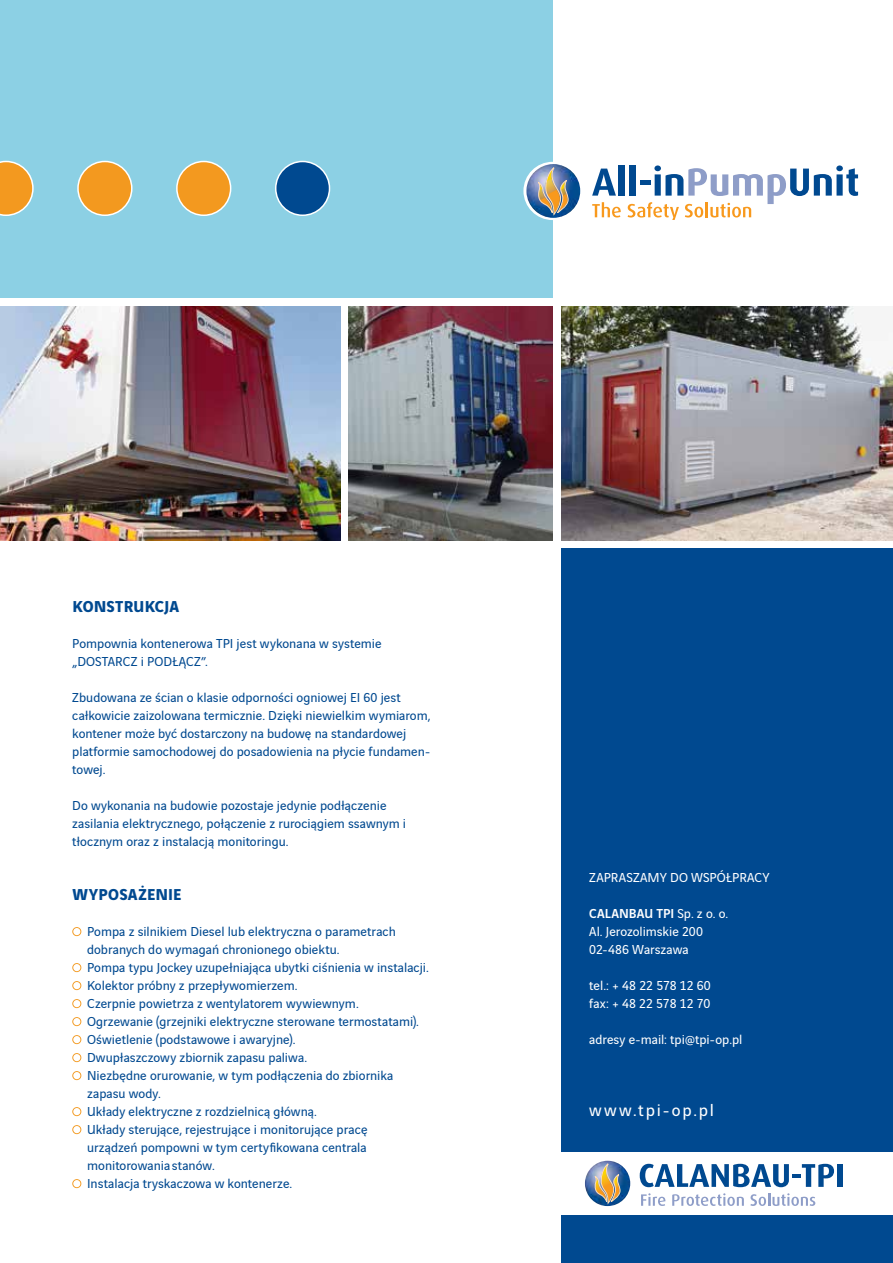
<style>
.page{position:relative;width:893px;height:1263px;background:#fff}
.page>*{position:absolute;margin:0;border:0;box-sizing:border-box;transform-origin:0 0}
.t1{font:18px "Vinci Sans";letter-spacing:.105em;color:#fff}
.t2{font:700 16.8px "Vinci Sans";letter-spacing:.015em;color:#004990}
.t3{font:13.8px/18px "Vinci Sans";color:#004990}
.t4{font:13.8px/18px "Vinci Sans";letter-spacing:.005em;color:#fff}
.s1{font-weight:500}
</style>
<div class="page">
<div style="left:561px;top:549px;width:332px;height:603px;background:#004990"></div>
<div style="left:561px;top:1216px;width:332px;height:47px;background:#004990"></div>
<svg style="left:641px;top:1193px;width:24px;height:13px"></svg>
<svg style="left:672px;top:1193px;width:72px;height:13px"></svg>
<svg style="left:750px;top:1193px;width:65px;height:13px"></svg>
<img style="left:585px;top:1161px;width:45px;height:45px;border-radius:22px">
<svg style="left:594px;top:1163px;width:26px;height:41px"></svg>
<svg style="left:640px;top:1164px;width:194px;height:23px"></svg>
<div style="left:837px;top:1164px;width:6px;height:23px;background:#004990"></div>
<svg style="left:72px;top:927px;width:9px;height:9px"></svg>
<svg style="left:72px;top:963px;width:9px;height:9px"></svg>
<svg style="left:72px;top:981px;width:9px;height:9px"></svg>
<svg style="left:72px;top:999px;width:9px;height:9px"></svg>
<svg style="left:72px;top:1017px;width:9px;height:9px"></svg>
<svg style="left:72px;top:1035px;width:9px;height:9px"></svg>
<svg style="left:72px;top:1053px;width:9px;height:9px"></svg>
<svg style="left:72px;top:1071px;width:9px;height:9px"></svg>
<svg style="left:72px;top:1107px;width:9px;height:9px"></svg>
<svg style="left:72px;top:1125px;width:9px;height:9px"></svg>
<svg style="left:72px;top:1179px;width:9px;height:9px"></svg>
<img style="left:0;top:306px;width:340px;height:234px">
<img style="left:349px;top:306px;width:204px;height:234px">
<div style="left:0;top:0;width:553px;height:298px;background:#8cd0e4"></div>
<svg style="left:0;top:161px;width:34px;height:55px"></svg>
<div style="left:78px;top:161px;width:54px;height:54px;background:#f3991f;border-radius:50%"></div>
<div style="left:77px;top:161px;width:56px;height:55px;border:2px solid #fff;border-radius:50%"></div>
<div style="left:177px;top:161px;width:54px;height:54px;background:#f3991f;border-radius:50%"></div>
<div style="left:176px;top:161px;width:55px;height:55px;border:2px solid #fff;border-radius:50%"></div>
<div style="left:276px;top:161px;width:53px;height:54px;background:#004990;border-radius:50%"></div>
<div style="left:275px;top:161px;width:55px;height:55px;border:2px solid #fff;border-radius:50%"></div>
<img style="left:561px;top:306px;width:332px;height:234px">
<svg style="left:523px;top:162px;width:59px;height:58px"></svg>
<svg style="left:592px;top:169px;width:24px;height:27px"></svg>
<div style="left:618px;top:165px;width:7px;height:31px;background:#004990"></div>
<svg style="left:592px;top:202px;width:29px;height:15px"></svg>
<svg style="left:628px;top:165px;width:230px;height:54px"></svg>
<img style="left:526px;top:164px;width:54px;height:54px;border-radius:27px">
<svg style="left:538px;top:167px;width:30px;height:49px"></svg>
<p class="t2" style="left:72px;top:593px;width:108px">KONSTRUKCJA</p>
<p class="t3" style="left:72px;top:633px;width:311px">Pompownia kontenerowa TPI jest wykonana w systemie „DOSTARCZ i PODŁĄCZ”.</p>
<p class="t3" style="left:72px;top:687px;width:360px">Zbudowana ze ścian o klasie odporności ogniowej EI 60 jest całkowicie zaizolowana termicznie. Dzięki niewielkim wymiarom, kontener może być dostarczony na budowę na standardowej platformie samochodowej do posadowienia na płycie fundamen&shy;towej.</p>
<p class="t3" style="left:72px;top:795px;width:335px">Do wykonania na budowie pozostaje jedynie podłączenie zasilania elektrycznego, połączenie z rurociągiem ssawnym i tłocznym oraz z instalacją monitoringu.</p>
<p class="t2" style="left:72px;top:881px;width:111px">WYPOSAŻENIE</p>
<p class="t3" style="left:87px;top:921px;width:343px">Pompa z silnikiem Diesel lub elektryczna o parametrach dobranych do wymagań chronionego obiektu.<br>Pompa typu Jockey uzupełniająca ubytki ciśnienia w instalacji.<br>Kolektor próbny z przepływomierzem.<br>Czerpnie powietrza z wentylatorem wywiewnym.<br>Ogrzewanie (grzejniki elektryczne sterowane termostatami).<br>Oświetlenie (podstawowe i awaryjne).<br>Dwupłaszczowy zbiornik zapasu paliwa.<br>Niezbędne orurowanie, w tym podłączenia do zbiornika zapasu wody.<br>Układy elektryczne z rozdzielnicą główną.<br>Układy sterujące, rejestrujące i monitorujące pracę<br>urządzeń pompowni w tym certyfikowana centrala monitorowania stanów.<br>Instalacja tryskaczowa w kontenerze.</p>
<p class="t4" style="left:589px;top:867px;width:182px">ZAPRASZAMY DO WSPÓŁPRACY</p>
<p class="t4" style="left:589px;top:903px;width:140px"><span class="s1">CALANBAU TPI</span> Sp. z o. o.<br>Al. Jerozolimskie 200<br>02-486 Warszawa</p>
<p class="t4" style="left:589px;top:975px;width:123px">tel.: + 48 22 578 12 60 fax: + 48 22 578 12 70</p>
<p class="t4" style="left:589px;top:1029px;width:155px">adresy e-mail: tpi@tpi-op.pl</p>
<h1 class="t1" style="left:589px;top:1097px;width:126px">www.tpi-op.pl</h1>
</div>
